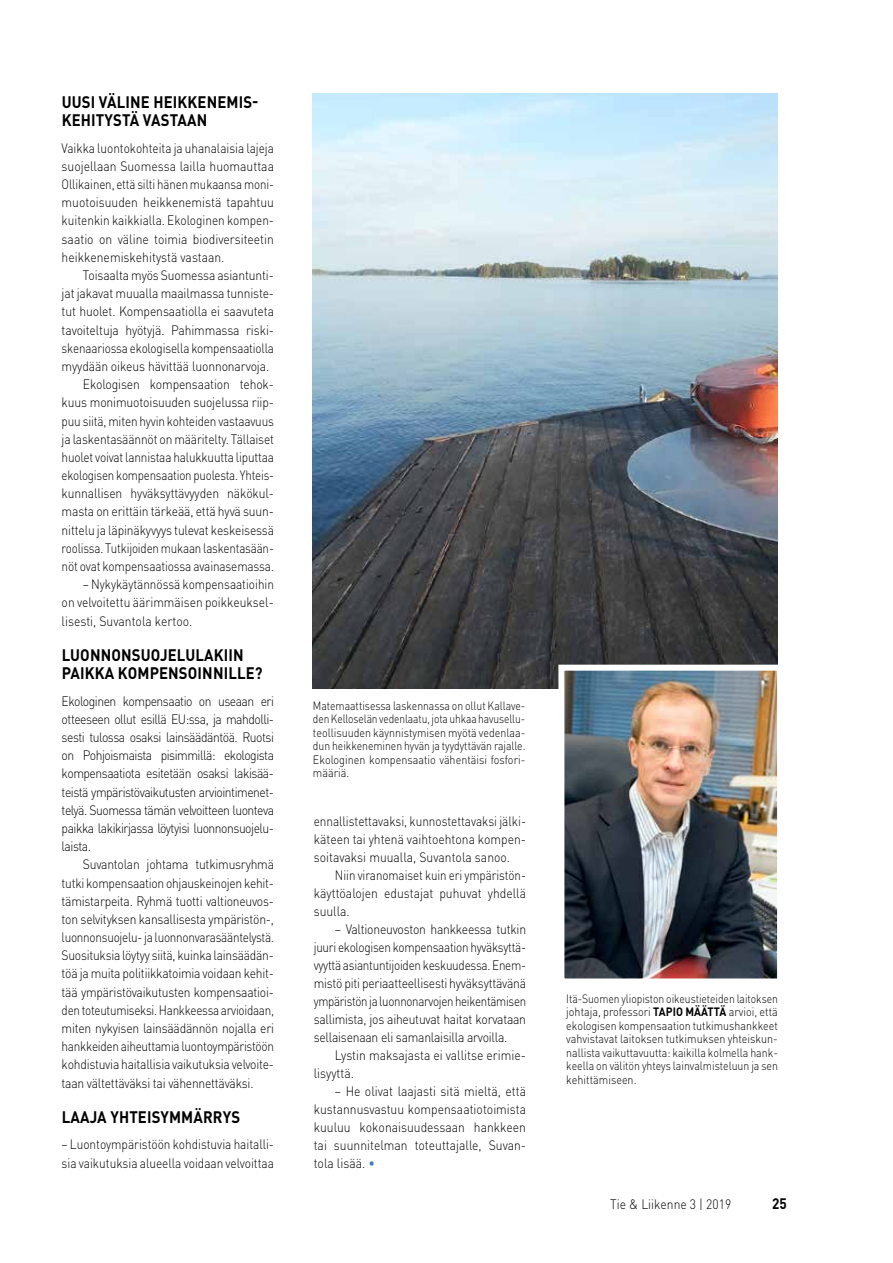
<style>
.page{position:relative;width:893px;height:1263px;background:#fff}
.page>*{position:absolute;margin:0;border:0;box-sizing:border-box;transform-origin:0 0}
.t1{font:700 16.5px/18.1px "DIN Pro";letter-spacing:.01em;color:#000;scale:.9 1}
.t2{font:700 15px "DIN Pro";color:#000;scale:.9 1}
.t3{font:300 13.5px/18.1px "DIN Pro";letter-spacing:-.01em;color:#000;text-align:justify;scale:.9 1}
.t4{font:300 13.5px/18.1px "DIN Pro";letter-spacing:-.01em;color:#000;text-align:justify;scale:.88 1}
.t5{font:300 13.5px/18px "DIN Pro";letter-spacing:-.01em;color:#000;text-align:justify;scale:.86 1}
.t6{font:300 13.5px/18.1px "DIN Pro";letter-spacing:-.01em;color:#000;text-align:justify;scale:.87 1}
.t7{font:300 13.5px "DIN Pro";letter-spacing:-.01em;color:#000;scale:.89 1}
.t8{font:300 12px/13.5px "DIN Pro";color:#000;text-align:justify;scale:.86 1}
.t9{font:300 12px/13.5px "DIN Pro";color:#000;text-align:justify;scale:.87 1}
.s1{color:#3e7bbc}
.s2{font-weight:700}
</style>
<div class="page">
<img style="left:313px;top:93px;width:464px;height:596px">
<img style="left:565px;top:672px;width:211px;height:305px">
<div style="left:558px;top:665px;width:225px;height:319px;border:6px solid #fff"></div>
<p class="t1" style="left:62px;top:92px;width:220px">UUSI VÄLINE HEIKKENEMIS-<br>KEHITYSTÄ VASTAAN</p>
<p class="t4" style="left:62px;top:138px;width:243px">Vaikka luontokohteita ja uhanalaisia lajeja suojellaan Suomessa lailla huomauttaa Ollikainen, että silti hänen mukaansa moni&shy;muotoisuuden heikkenemistä tapahtuu kuitenkin kaikkialla. Ekologinen kompen&shy;saatio on väline toimia biodiversiteetin heikkenemiskehitystä vastaan.</p>
<p class="t3" style="left:83px;top:265px;width:214px">Toisaalta myös Suomessa asiantunti-</p>
<p class="t3" style="left:62px;top:284px;width:237px">jat jakavat muualla maailmassa tunniste-</p>
<p class="t3" style="left:62px;top:302px;width:237px">tut huolet. Kompensaatiolla ei saavuteta</p>
<p class="t3" style="left:62px;top:320px;width:237px">tavoiteltuja hyötyjä. Pahimmassa riski-</p>
<p class="t5" style="left:62px;top:338px;width:249px">skenaariossa ekologisella kompensaatiolla</p>
<p class="t3" style="left:62px;top:356px;width:232px">myydään oikeus hävittää luonnonarvoja.</p>
<p class="t3" style="left:83px;top:375px;width:214px">Ekologisen kompensaation tehok-</p>
<p class="t3" style="left:62px;top:393px;width:237px">kuus monimuotoisuuden suojelussa riip-</p>
<p class="t4" style="left:62px;top:411px;width:243px">puu siitä, miten hyvin kohteiden vastaavuus</p>
<p class="t7" style="left:62px;top:430px;width:240px">ja laskentasäännöt on määritelty. Tällaiset</p>
<p class="t4" style="left:62px;top:447px;width:243px">huolet voivat lannistaa halukkuutta liputtaa</p>
<p class="t5" style="left:62px;top:466px;width:248px">ekologisen kompensaation puolesta. Yhteis-</p>
<p class="t3" style="left:62px;top:484px;width:237px">kunnallisen hyväksyttävyyden näkökul-</p>
<p class="t3" style="left:62px;top:502px;width:237px">masta on erittäin tärkeää, että hyvä suun-</p>
<p class="t3" style="left:62px;top:520px;width:238px">nittelu ja läpinäkyvyys tulevat keskeisessä</p>
<p class="t5" style="left:62px;top:538px;width:248px">roolissa. Tutkijoiden mukaan laskentasään-</p>
<p class="t4" style="left:62px;top:556px;width:243px">nöt ovat kompensaatiossa avainasemassa.</p>
<p class="t6" style="left:62px;top:575px;width:246px;text-indent:21px">– Nykykäytännössä kompensaatioihin on velvoitettu äärimmäisen poikkeuksel&shy;lisesti, Suvantola kertoo.</p>
<p class="t1" style="left:62px;top:645px;width:225px">LUONNONSUOJELULAKIIN<br>PAIKKA KOMPENSOINNILLE?</p>
<p class="t3" style="left:62px;top:691px;width:237px">Ekologinen kompensaatio on useaan eri otteeseen ollut esillä EU:ssa, ja mahdolli&shy;sesti tulossa osaksi lainsäädäntöä. Ruotsi on Pohjoismaista pisimmillä: ekologista kompensaatiota esitetään osaksi lakisää&shy;teistä ympäristövaikutusten arviointimenet&shy;telyä. Suomessa tämän velvoitteen luonteva paikka lakikirjassa löytyisi luonnonsuojelu&shy;laista.</p>
<p class="t3" style="left:62px;top:855px;width:238px;text-indent:21px">Suvantolan johtama tutkimusryhmä tutki kompensaation ohjauskeinojen kehit&shy;tämistarpeita. Ryhmä tuotti valtioneuvos&shy;ton selvityksen kansallisesta ympäristön-, luonnonsuojelu- ja luonnonvarasääntelystä.<br>Suosituksia löytyy siitä, kuinka lainsäädän&shy;töä ja muita politiikkatoimia voidaan kehit&shy;tää ympäristövaikutusten kompensaatioi&shy;den toteutumiseksi. Hankkeessa arvioidaan, miten nykyisen lainsäädännön nojalla eri hankkeiden aiheuttamia luontoympäristöön kohdistuvia haitallisia vaikutuksia velvoite&shy;taan vältettäväksi tai vähennettäväksi.</p>
<p class="t1" style="left:62px;top:1107px;width:200px">LAAJA YHTEISYMMÄRRYS</p>
<p class="t4" style="left:62px;top:1135px;width:243px">– Luontoympäristöön kohdistuvia haitalli&shy;sia vaikutuksia alueella voidaan velvoittaa</p>
<p class="t9" style="left:313px;top:698px;width:246px">Matemaattisessa laskennassa on ollut Kallave&shy;den Kelloselän vedenlaatu, jota uhkaa havusellu&shy;teollisuuden käynnistymisen myötä vedenlaa&shy;dun heikkeneminen hyvän ja tyydyttävän rajalle.<br>Ekologinen kompensaatio vähentäisi fosfori&shy;määriä.</p>
<p class="t4" style="left:314px;top:811px;width:243px">ennallistettavaksi, kunnostettavaksi jälki&shy;käteen tai yhtenä vaihtoehtona kompen&shy;soitavaksi muualla, Suvantola sanoo.</p>
<p class="t5" style="left:314px;top:865px;width:248px;text-indent:21px">Niin viranomaiset kuin eri ympäristön&shy;käyttöalojen edustajat puhuvat yhdellä suulla.</p>
<p class="t3" style="left:314px;top:919px;width:238px;text-indent:21px">– Valtioneuvoston hankkeessa tutkin juuri ekologisen kompensaation hyväksyttä&shy;vyyttä asiantuntijoiden keskuudessa. Enem&shy;mistö piti periaatteellisesti hyväksyttävänä ympäristön ja luonnonarvojen heikentämisen sallimista, jos aiheutuvat haitat korvataan sellaisenaan eli samanlaisilla arvoilla.</p>
<p class="t3" style="left:314px;top:1045px;width:237px;text-indent:21px">Lystin maksajasta ei vallitse erimie&shy;lisyyttä.</p>
<p class="t3" style="left:314px;top:1081px;width:237px;text-indent:21px">– He olivat laajasti sitä mieltä, että kustannusvastuu kompensaatiotoimista kuuluu kokonaisuudessaan hankkeen tai suunnitelman toteuttajalle, Suvan&shy;tola lisää. <span class="s1">•</span></p>
<p class="t8" style="left:566px;top:991px;width:248px">Itä-Suomen yliopiston oikeustieteiden laitoksen johtaja, professori <span class="s2">TAPIO MÄÄTTÄ</span> arvioi, että ekologisen kompensaation tutkimushankkeet vahvistavat laitoksen tutkimuksen yhteiskun&shy;nallista vaikuttavuutta: kaikilla kolmella hank&shy;keella on välitön yhteys lainvalmisteluun ja sen kehittämiseen.</p>
<p class="t3" style="left:610px;top:1195px;width:136px">Tie &amp; Liikenne 3 | 2019</p>
<p class="t2" style="left:772px;top:1193px;width:18px">25</p>
</div>
